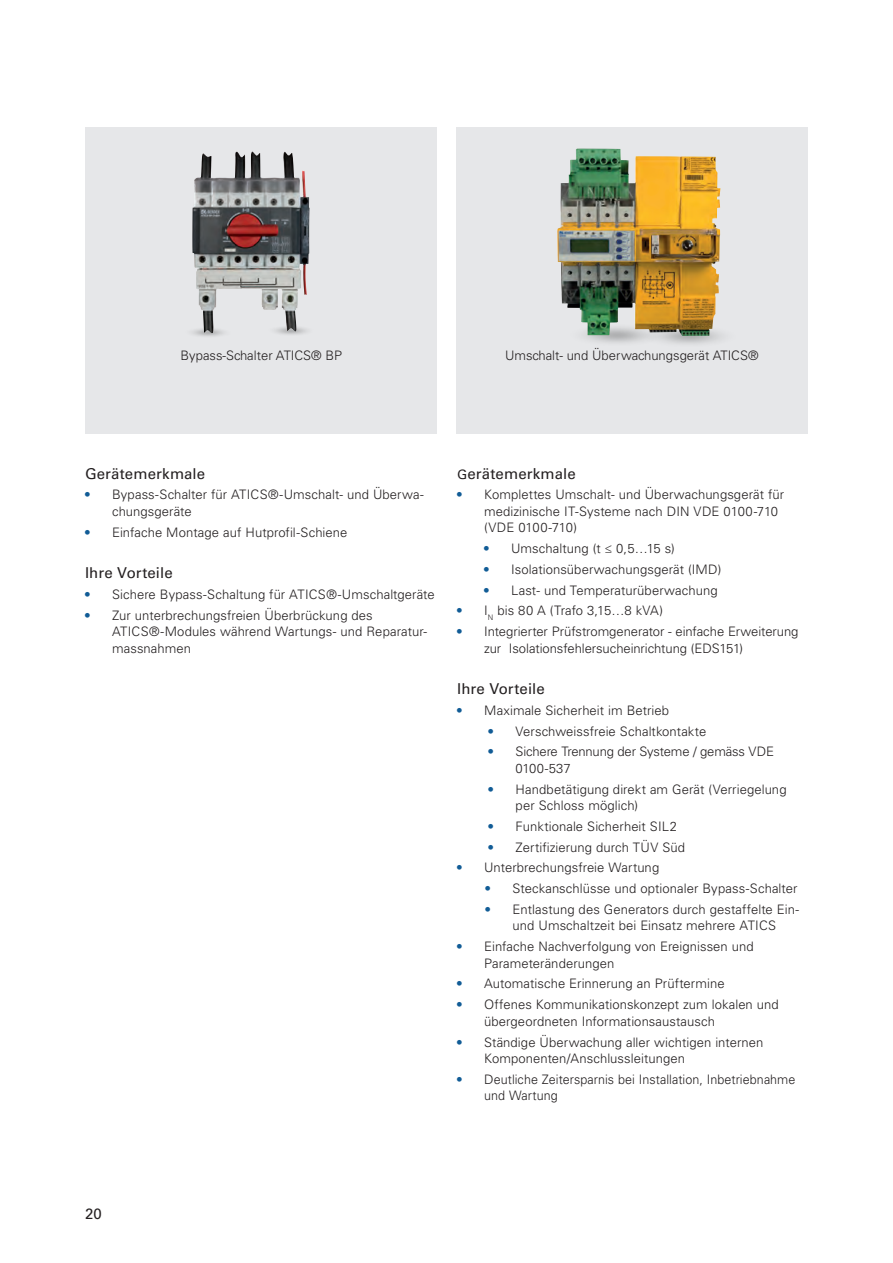
<style>
.page{position:relative;width:893px;height:1263px;background:#fff}
.page>*{position:absolute;margin:0;border:0;box-sizing:border-box;transform-origin:0 0}
.t1{font:15px "Univers LT Std";letter-spacing:.005em;color:#231f20}
.t2{font:300 13.05px/16.5px "Univers LT Std";letter-spacing:.005em;color:#231f20}
.t3{font:300 13.05px/16.5px "Univers LT Std";letter-spacing:-.015em;color:#231f20}
.s1{font-weight:400;color:#115c96}
.s2{font-size:13.05px}
</style>
<div class="page">
<div style="left:456px;top:128px;width:352px;height:306px;background:#e6e7e9"></div>
<div style="left:85px;top:128px;width:352px;height:306px;background:#e6e7e9"></div>
<img style="left:557px;top:148px;width:163px;height:188px">
<img style="left:295px;top:311px;width:12px;height:24px">
<img style="left:198px;top:335px;width:21px;height:1px">
<img style="left:192px;top:151px;width:103px;height:184px">
<p class="t2" style="left:181px;top:347px;width:163px">Bypass-Schalter ATICS® BP</p>
<p class="t2" style="left:505px;top:347px;width:255px">Umschalt- und Überwachungsgerät ATICS®</p>
<p class="t1" style="left:85px;top:464px;width:122px">Gerätemerkmale</p>
<p class="t2" style="left:112px;top:486px;width:313px;text-indent:-27px"><span class="s1">•</span> Bypass-Schalter für ATICS®-Umschalt- und Überwa&shy;chungsgeräte</p>
<p class="t2" style="left:85px;top:524px;width:264px"><span class="s1">•</span> Einfache Montage auf Hutprofil-Schiene</p>
<p class="t1" style="left:85px;top:564px;width:89px">Ihre Vorteile</p>
<p class="t2" style="left:85px;top:586px;width:351px"><span class="s1">•</span> Sichere Bypass-Schaltung für ATICS®-Umschaltgeräte</p>
<p class="t2" style="left:112px;top:607px;width:317px;text-indent:-27px"><span class="s1">•</span> Zur unterbrechungsfreien Überbrückung des<br>ATICS®-Modules während Wartungs- und Reparatur&shy;massnahmen</p>
<p class="t1" style="left:457px;top:464px;width:120px"><span class="s2">G</span>erätemerkmale</p>
<p class="t2" style="left:484px;top:486px;width:301px;text-indent:-27px"><span class="s1">•</span> Komplettes Umschalt- und Überwachungsgerät für medizinische IT-Systeme nach DIN VDE 0100-710 (VDE 0100-710)</p>
<p class="t2" style="left:484px;top:540px;width:192px"><span class="s1">•</span> Umschaltung (t ≤ 0,5…15 s)</p>
<p class="t2" style="left:484px;top:561px;width:239px"><span class="s1">•</span> Isolationsüberwachungsgerät (IMD)</p>
<p class="t2" style="left:484px;top:582px;width:235px"><span class="s1">•</span> Last- und Temperaturüberwachung</p>
<p class="t2" style="left:457px;top:602px;width:207px"><span class="s1">•</span> I<sub>N</sub> bis 80 A (Trafo 3,15…8 kVA)</p>
<p class="t2" style="left:484px;top:623px;width:316px;text-indent:-27px"><span class="s1">•</span> Integrierter Prüfstromgenerator - einfache Erweiterung zur Isolationsfehlersucheinrichtung (EDS151)</p>
<p class="t1" style="left:457px;top:680px;width:89px">Ihre Vorteile</p>
<p class="t2" style="left:457px;top:702px;width:214px"><span class="s1">•</span> Maximale Sicherheit im Betrieb</p>
<p class="t2" style="left:489px;top:723px;width:219px"><span class="s1">•</span> Verschweissfreie Schaltkontakte</p>
<p class="t3" style="left:516px;top:743px;width:260px;text-indent:-27px"><span class="s1">•</span> Sichere Trennung der Systeme / gemäss VDE<br>0100-537</p>
<p class="t2" style="left:516px;top:781px;width:272px;text-indent:-27px"><span class="s1">•</span> Handbetätigung direkt am Gerät (Verriegelung per Schloss möglich)</p>
<p class="t2" style="left:489px;top:818px;width:190px"><span class="s1">•</span> Funktionale Sicherheit SIL2</p>
<p class="t2" style="left:489px;top:839px;width:198px"><span class="s1">•</span> Zertifizierung durch TÜV Süd</p>
<p class="t2" style="left:457px;top:859px;width:204px"><span class="s1">•</span> Unterbrechungsfreie Wartung</p>
<p class="t2" style="left:486px;top:880px;width:313px"><span class="s1">•</span> Steckanschlüsse und optionaler Bypass-Schalter</p>
<p class="t2" style="left:486px;top:901px;width:315px;text-align:center"><span class="s1">•</span> Entlastung des Generators durch gestaffelte Ein&shy;und Umschaltzeit bei Einsatz mehrere ATICS</p>
<p class="t2" style="left:484px;top:938px;width:271px;text-indent:-27px"><span class="s1">•</span> Einfache Nachverfolgung von Ereignissen und<br>Parameteränderungen</p>
<p class="t2" style="left:457px;top:975px;width:269px"><span class="s1">•</span> Automatische Erinnerung an Prüftermine</p>
<p class="t2" style="left:484px;top:996px;width:296px;text-indent:-27px"><span class="s1">•</span> Offenes Kommunikationskonzept zum lokalen und übergeordneten Informationsaustausch</p>
<p class="t2" style="left:484px;top:1034px;width:281px;text-indent:-27px"><span class="s1">•</span> Ständige Überwachung aller wichtigen internen<br>Komponenten/Anschlussleitungen</p>
<p class="t2" style="left:484px;top:1071px;width:313px;text-indent:-27px"><span class="s1">•</span> Deutliche Zeitersparnis bei Installation, Inbetriebnahme und Wartung</p>
<p class="t1" style="left:85px;top:1205px;width:18px">20</p>
</div>
